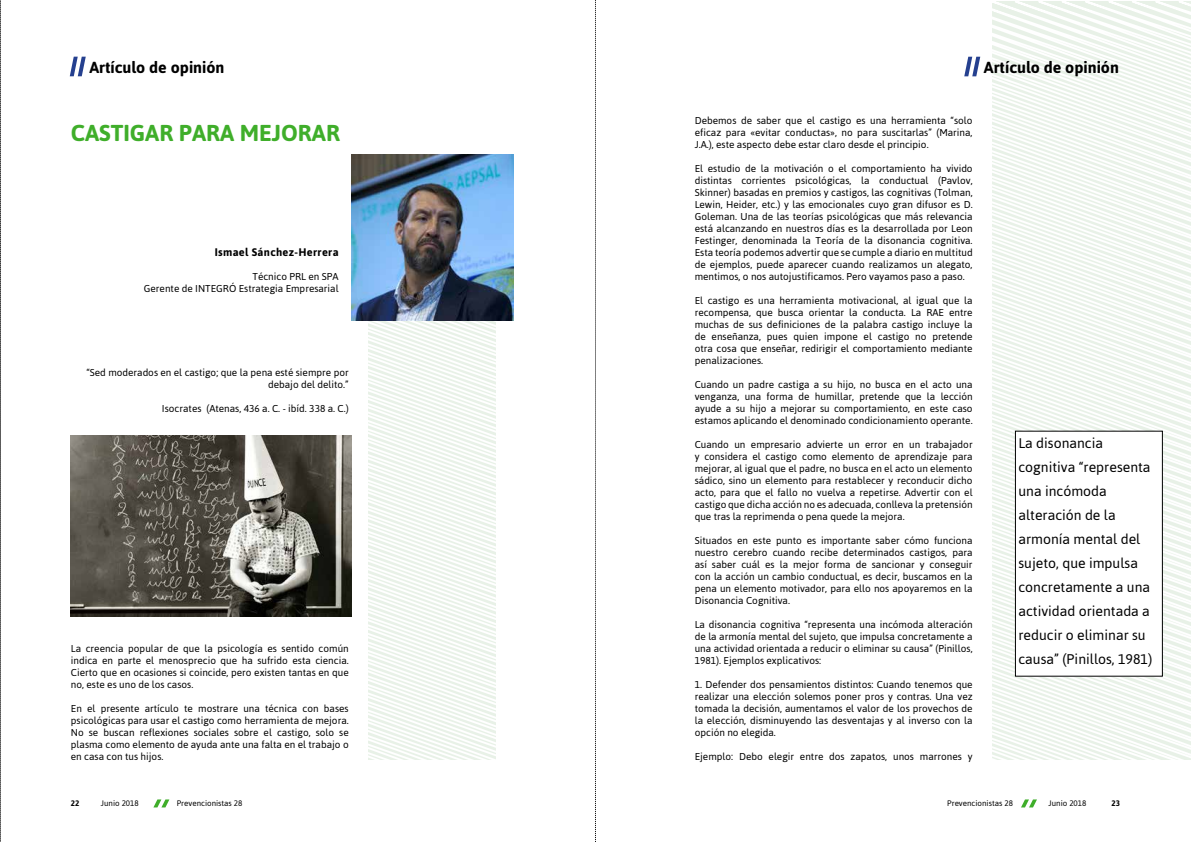
<style>
.page{position:relative;width:1191px;height:842px;background:#fff}
.page>*{position:absolute;margin:0;border:0;box-sizing:border-box;transform-origin:0 0}
.t1{font:700 23px "Asap";color:#3fae2a}
.t2{font:700 16px "Asap";color:#000}
.t3{font:14px/24px "Asap";color:#000}
.t4{font:700 11px "Asap";letter-spacing:.03em;color:#000}
.t5{font:10px/12px "Asap";color:#000;text-align:justify}
.t6{font:8px "Asap";color:#000}
.t7{font:700 8px "Asap";color:#000}
</style>
<div class="page">
<svg style="left:153px;top:799px;width:16px;height:8px"></svg>
<svg style="left:1021px;top:799px;width:16px;height:8px"></svg>
<svg style="left:595px;top:0;width:1px;height:842px"></svg>
<svg style="left:992px;top:1px;width:199px;height:759px"></svg>
<svg style="left:964px;top:57px;width:16px;height:19px"></svg>
<svg style="left:70px;top:57px;width:16px;height:19px"></svg>
<div style="left:369px;top:244px;width:127px;height:516px;background:linear-gradient(to right,#f2f7f2,#f2f7f2)"></div>
<img style="left:351px;top:154px;width:162px;height:166px">
<svg style="left:0;top:0;width:1px;height:842px"></svg>
<img style="left:71px;top:436px;width:280px;height:180px">
<div style="left:1015px;top:431px;width:147px;height:245px;background:#fff"></div>
<div style="left:1015px;top:431px;width:147px;height:245px;border:1px solid #000"></div>
<h2 class="t2" style="left:89px;top:58px;width:136px">Artículo de opinión</h2>
<h2 class="t2" style="left:984px;top:58px;width:136px">Artículo de opinión</h2>
<h1 class="t1" style="left:71px;top:120px;width:271px">CASTIGAR PARA MEJORAR</h1>
<p class="t4" style="left:215px;top:246px;width:125px">Ismael Sánchez-Herrera</p>
<p class="t5" style="left:144px;top:271px;width:196px;text-align:right">Técnico PRL en SPA<br>Gerente de INTEGRÓ Estrategia Empresarial</p>
<p class="t5" style="left:86px;top:367px;width:264px;text-align:right">“Sed moderados en el castigo; que la pena esté siempre por debajo del delito.”</p>
<p class="t5" style="left:162px;top:403px;width:188px">Isocrates (Atenas, 436 a. C. - ibíd. 338 a. C.)</p>
<p class="t5" style="left:71px;top:643px;width:279px">La creencia popular de que la psicología es sentido común indica en parte el menosprecio que ha sufrido esta ciencia.<br>Cierto que en ocasiones si coincide, pero existen tantas en que no, este es uno de los casos.</p>
<p class="t5" style="left:71px;top:703px;width:279px">En el presente artículo te mostrare una técnica con bases psicológicas para usar el castigo como herramienta de mejora.<br>No se buscan reflexiones sociales sobre el castigo, solo se plasma como elemento de ayuda ante una falta en el trabajo o en casa con tus hijos.</p>
<p class="t5" style="left:694px;top:115px;width:279px">Debemos de saber que el castigo es una herramienta “solo eficaz para «evitar conductas», no para suscitarlas” (Marina, J.A.), este aspecto debe estar claro desde el principio.</p>
<p class="t5" style="left:694px;top:163px;width:279px">El estudio de la motivación o el comportamiento ha vivido distintas corrientes psicológicas, la conductual (Pavlov, Skinner) basadas en premios y castigos, las cognitivas (Tolman, Lewin, Heider, etc.) y las emocionales cuyo gran difusor es D.<br>Goleman. Una de las teorías psicológicas que más relevancia está alcanzando en nuestros días es la desarrollada por Leon Festinger, denominada la Teoría de la disonancia cognitiva.<br>Esta teoría podemos advertir que se cumple a diario en multitud de ejemplos, puede aparecer cuando realizamos un alegato, mentimos, o nos autojustificamos. Pero vayamos paso a paso.</p>
<p class="t5" style="left:694px;top:295px;width:279px">El castigo es una herramienta motivacional, al igual que la recompensa, que busca orientar la conducta. La RAE entre muchas de sus definiciones de la palabra castigo incluye la de enseñanza, pues quien impone el castigo no pretende otra cosa que enseñar, redirigir el comportamiento mediante penalizaciones.</p>
<p class="t5" style="left:694px;top:379px;width:279px">Cuando un padre castiga a su hijo, no busca en el acto una venganza, una forma de humillar, pretende que la lección ayude a su hijo a mejorar su comportamiento, en este caso estamos aplicando el denominado condicionamiento operante.</p>
<p class="t5" style="left:694px;top:439px;width:279px">Cuando un empresario advierte un error en un trabajador y considera el castigo como elemento de aprendizaje para mejorar, al igual que el padre, no busca en el acto un elemento sádico, sino un elemento para restablecer y reconducir dicho acto, para que el fallo no vuelva a repetirse. Advertir con el castigo que dicha acción no es adecuada, conlleva la pretensión que tras la reprimenda o pena quede la mejora.</p>
<p class="t5" style="left:694px;top:535px;width:279px">Situados en este punto es importante saber cómo funciona nuestro cerebro cuando recibe determinados castigos, para así saber cuál es la mejor forma de sancionar y conseguir con la acción un cambio conductual, es decir, buscamos en la pena un elemento motivador, para ello nos apoyaremos en la Disonancia Cognitiva.</p>
<p class="t5" style="left:694px;top:619px;width:279px">La disonancia cognitiva “representa una incómoda alteración de la armonía mental del sujeto, que impulsa concretamente a una actividad orientada a reducir o eliminar su causa” (Pinillos, 1981). Ejemplos explicativos:</p>
<p class="t5" style="left:694px;top:679px;width:279px">1. Defender dos pensamientos distintos: Cuando tenemos que realizar una elección solemos poner pros y contras. Una vez tomada la decisión, aumentamos el valor de los provechos de la elección, disminuyendo las desventajas y al inverso con la opción no elegida.</p>
<p class="t5" style="left:694px;top:751px;width:279px">Ejemplo: Debo elegir entre dos zapatos, unos marrones y</p>
<h3 class="t3" style="left:1018px;top:431px;width:135px">La disonancia cognitiva “representa una incómoda alteración de la armonía mental del sujeto, que impulsa concretamente a una actividad orientada a reducir o eliminar su causa” (Pinillos, 1981)</h3>
<p class="t7" style="left:71px;top:799px;width:10px">22</p>
<p class="t6" style="left:101px;top:799px;width:39px">Junio 2018</p>
<p class="t6" style="left:177px;top:799px;width:67px">Prevencionistas 28</p>
<p class="t6" style="left:947px;top:799px;width:67px">Prevencionistas 28</p>
<p class="t6" style="left:1048px;top:799px;width:39px">Junio 2018</p>
<p class="t7" style="left:1111px;top:799px;width:10px">23</p>
</div>
